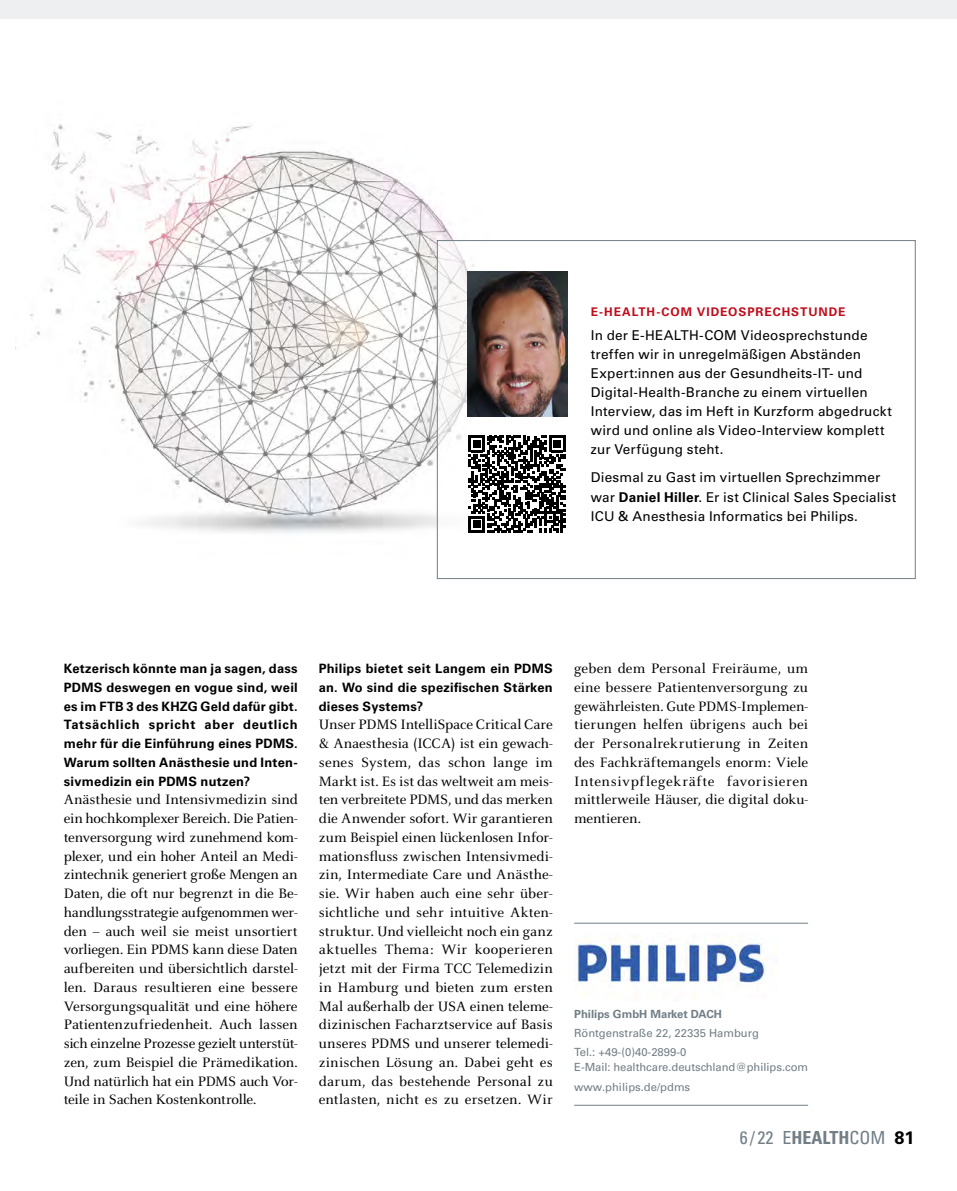
<style>
.page{position:relative;width:957px;height:1191px;background:#fff}
.page>*{position:absolute;margin:0;border:0;box-sizing:border-box;transform-origin:0 0}
.t1{font:condensed 18px "Univers LT Std";color:#717e86}
.t2{font:15px/18.8px "Celeste OT";letter-spacing:-.005em;color:#000;text-align:justify}
.t3{font:13.5px/19px "Univers LT Std";letter-spacing:.015em;color:#000}
.t4{font:700 12.9px/18.8px "Univers LT Std";letter-spacing:.02em;color:#000;text-align:justify}
.t5{font:700 12px "Univers LT Std";letter-spacing:.08em;color:#c10c1a}
.t6{font:11.25px/19.2px "Univers LT Std";color:#717e86}
.t7{font:700 11.25px "Univers LT Std";color:#717e86}
.s1{font-weight:700}
.s2{font-weight:700;font-stretch:normal;color:#000}
</style>
<div class="page">
<div style="left:0;top:0;width:957px;height:19px;background:#edeff0"></div>
<img style="left:30px;top:124px;width:511px;height:456px">
<div style="left:437px;top:240px;width:478px;height:338px;background:#fff"></div>
<div style="left:437px;top:240px;width:478px;height:339px;border:1px solid #717e86"></div>
<img style="left:467px;top:271px;width:100px;height:146px">
<hr style="left:574px;top:922px;width:234px;height:1px;background:#717e86">
<img style="left:574px;top:938px;width:199px;height:58px">
<hr style="left:574px;top:1104px;width:234px;height:1px;background:#717e86">
<svg style="left:468px;top:436px;width:97px;height:96px"></svg>
<p class="t5" style="left:591px;top:305px;width:256px">E-HEALTH-COM VIDEOSPRECHSTUNDE</p>
<p class="t3" style="left:591px;top:325px;width:302px">In der E-HEALTH-COM Videosprechstunde treffen wir in unregelmäßigen Abständen Expert:innen aus der Gesundheits-IT- und Digital-Health-Branche zu einem virtuellen Interview, das im Heft in Kurzform abgedruckt wird und online als Video-Interview komplett zur Verfügung steht.</p>
<p class="t3" style="left:591px;top:468px;width:307px">Diesmal zu Gast im virtuellen Sprechzimmer war <span class="s1">Daniel Hiller</span>. Er ist Clinical Sales Specialist<br>ICU &amp; Anesthesia Informatics bei Philips.</p>
<p class="t4" style="left:64px;top:659px;width:235px">Ketzerisch könnte man ja sagen, dass PDMS deswegen en vogue sind, weil es im FTB 3 des KHZG Geld dafür gibt.<br>Tatsächlich spricht aber deutlich mehr für die Einführung eines PDMS.<br>Warum sollten Anästhesie und Inten&shy;sivmedizin ein PDMS nutzen?</p>
<p class="t2" style="left:64px;top:790px;width:235px">Anästhesie und Intensivmedizin sind ein hochkomplexer Bereich. Die Patien&shy;tenversorgung wird zunehmend kom&shy;plexer, und ein hoher Anteil an Medi&shy;zintechnik generiert große Mengen an Daten, die oft nur begrenzt in die Be&shy;handlungsstrategie aufgenommen wer&shy;den – auch weil sie meist unsortiert vorliegen. Ein PDMS kann diese Daten aufbereiten und übersichtlich darstel&shy;len. Daraus resultieren eine bessere Versorgungsqualität und eine höhere Patientenzufriedenheit. Auch lassen sich einzelne Prozesse gezielt unterstüt&shy;zen, zum Beispiel die Prämedikation.<br>Und natürlich hat ein PDMS auch Vor&shy;teile in Sachen Kostenkontrolle.</p>
<p class="t4" style="left:319px;top:659px;width:235px">Philips bietet seit Langem ein PDMS an. Wo sind die spezifischen Stärken dieses Systems?</p>
<p class="t2" style="left:319px;top:715px;width:235px">Unser PDMS IntelliSpace Critical Care &amp; Anaesthesia (ICCA) ist ein gewach&shy;senes System, das schon lange im Markt ist. Es ist das weltweit am meis&shy;ten verbreitete PDMS, und das merken die Anwender sofort. Wir garantieren zum Beispiel einen lückenlosen Infor&shy;mationsfluss zwischen Intensivmedi&shy;zin, Intermediate Care und Anästhe&shy;sie. Wir haben auch eine sehr über&shy;sichtliche und sehr intuitive Akten&shy;struktur. Und vielleicht noch ein ganz aktuelles Thema: Wir kooperieren jetzt mit der Firma TCC Telemedizin in Hamburg und bieten zum ersten Mal außerhalb der USA einen teleme&shy;dizinischen Facharztservice auf Basis unseres PDMS und unserer telemedi&shy;zinischen Lösung an. Dabei geht es darum, das bestehende Personal zu entlasten, nicht es zu ersetzen. Wir</p>
<p class="t2" style="left:574px;top:659px;width:235px">geben dem Personal Freiräume, um eine bessere Patientenversorgung zu gewährleisten. Gute PDMS-Implemen&shy;tierungen helfen übrigens auch bei der Personalrekrutierung in Zeiten des Fachkräftemangels enorm: Viele Intensivpflegekräfte favorisieren mittlerweile Häuser, die digital doku&shy;mentieren.</p>
<p class="t7" style="left:574px;top:1007px;width:149px">Philips GmbH Market DACH</p>
<p class="t6" style="left:574px;top:1023px;width:186px">Röntgenstraße 22, 22335 Hamburg<br>Tel.: +49-(0)40-2899-0</p>
<p class="t6" style="left:574px;top:1057px;width:235px">E-Mail: healthcare.deutschland@philips.com www.philips.de/pdms</p>
<p class="t1" style="left:740px;top:1126px;width:176px">6 / 22 E<span class="s1">HEALTH</span>COM <span class="s2">81</span></p>
</div>
